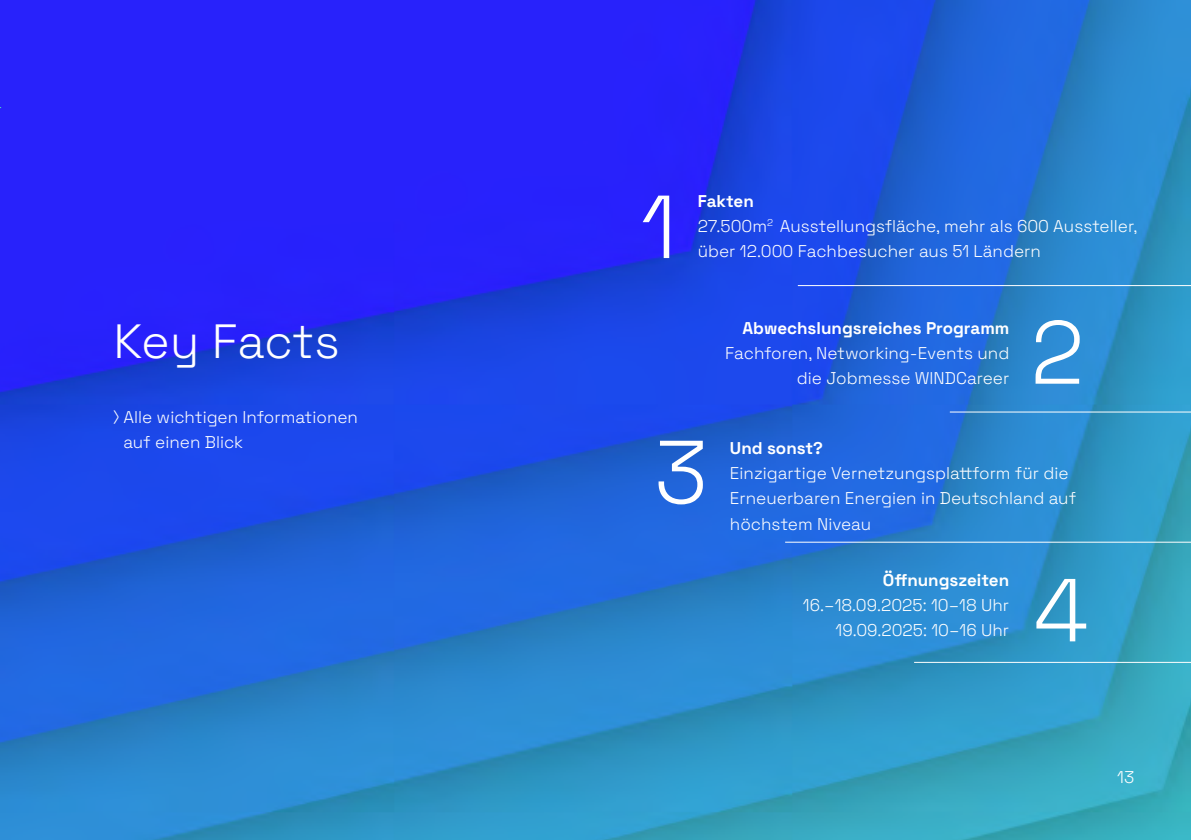
<style>
.page{position:relative;width:1191px;height:840px;background:#fff}
.page>*{position:absolute;margin:0;border:0;box-sizing:border-box;transform-origin:0 0}
.t1{font:300 89.2px "Space Grotesk";color:#fff}
.t2{font:300 48px "Space Grotesk";letter-spacing:-.01em;color:#fff}
.t3{font:300 17px/25px "Space Grotesk";color:#fff}
.t4{font:700 17px "Space Grotesk";color:#fff}
.s1{font-weight:700}
</style>
<div class="page">
<img style="left:0;top:0;width:1191px;height:839px">
<hr style="left:798px;top:285px;width:393px;height:1px;background:#fff">
<hr style="left:949px;top:411px;width:242px;height:1px;background:#fff">
<hr style="left:914px;top:661px;width:277px;height:1px;background:#fff">
<hr style="left:785px;top:541px;width:406px;height:1px;background:#fff">
<h2 class="t2" style="left:113px;top:305px;width:228px">Key Facts</h2>
<p class="t3" style="left:123px;top:403px;width:236px;text-indent:-10px">⟩ Alle wichtigen Informationen auf einen Blick</p>
<h1 class="t1" style="left:641px;top:161px;width:38px">1</h1>
<p class="t3" style="left:698px;top:187px;width:441px"><span class="s1">Fakten<br></span>27.500m<sup>2</sup> Ausstellungsfläche, mehr als 600 Aussteller, über 12.000 Fachbesucher aus 51 Ländern</p>
<p class="t4" style="left:742px;top:315px;width:268px">Abwechslungsreiches Programm</p>
<p class="t3" style="left:725px;top:339px;width:286px;text-align:right">Fachforen, Networking-Events und die Jobmesse WINDCareer</p>
<h1 class="t1" style="left:1030px;top:287px;width:56px">2</h1>
<h1 class="t1" style="left:654px;top:406px;width:55px">3</h1>
<p class="t4" style="left:730px;top:436px;width:95px">Und sonst?</p>
<p class="t3" style="left:730px;top:460px;width:348px">Einzigartige Vernetzungsplattform für die<br>Erneuerbaren Energien in Deutschland auf höchstem Niveau</p>
<p class="t4" style="left:883px;top:567px;width:128px">Öffnungszeiten</p>
<p class="t3" style="left:803px;top:591px;width:208px;text-align:right">16.–18.09.2025: 10–18 Uhr<br>19.09.2025: 10–16 Uhr</p>
<h1 class="t1" style="left:1033px;top:544px;width:57px">4</h1>
<p class="t3" style="left:1117px;top:763px;width:19px">13</p>
</div>
